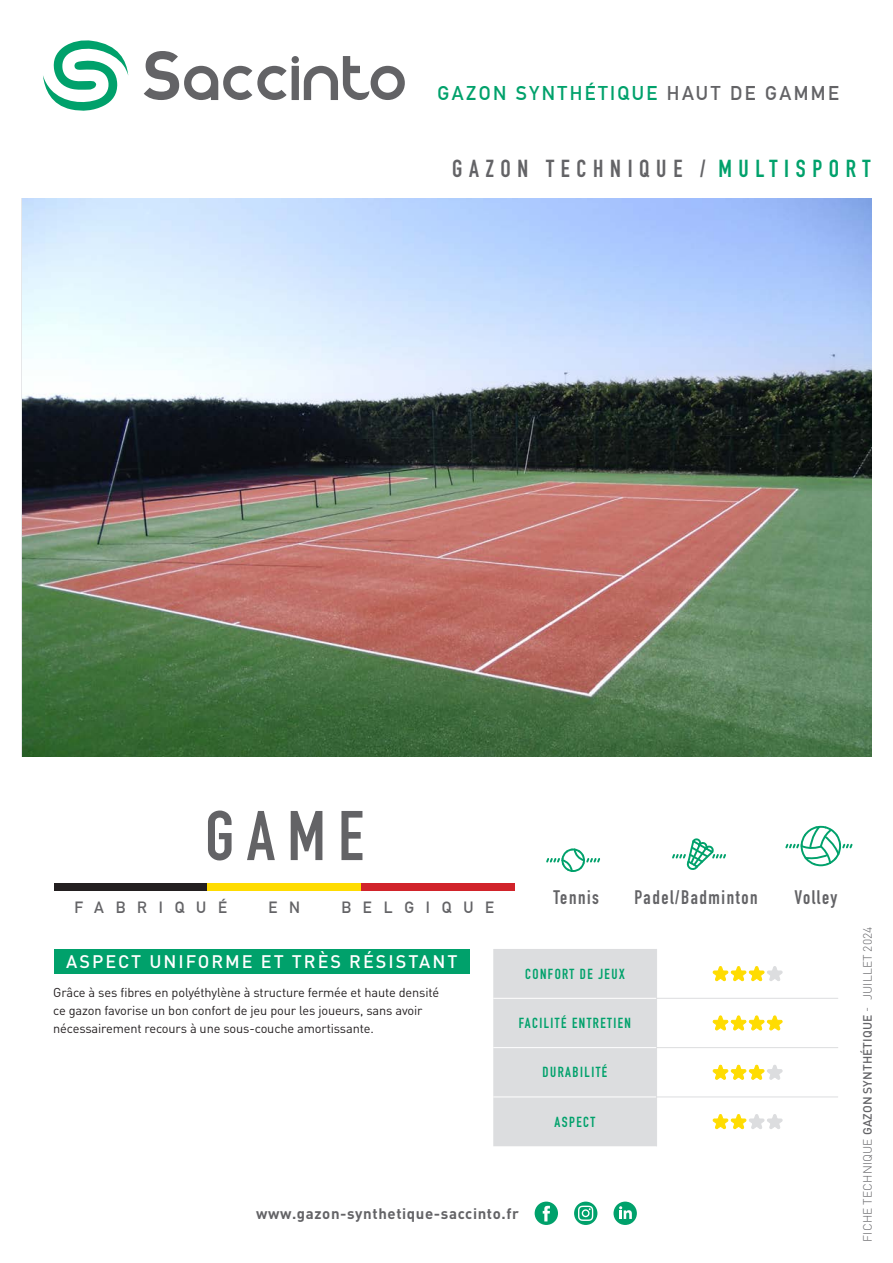
<style>
.page{position:relative;width:893px;height:1263px;background:#fff}
.page>*{position:absolute;margin:0;border:0;box-sizing:border-box;transform-origin:0 0}
.t1{font:700 69px "DIN Condensed";color:#636366}
.t2{font:700 24.3px "DIN Condensed";letter-spacing:.275em;color:#636366}
.t3{font:700 19.5px "DIN Alternate";letter-spacing:.125em;color:#00a16b}
.t4{font:700 19.35px "DIN Condensed";letter-spacing:.08em;color:#636366}
.t5{font:500 18px "DIN Pro";letter-spacing:.11em;color:#fff}
.t6{font:700 16.05px "DIN Alternate";letter-spacing:.74em;color:#636366}
.t7{font:700 15px "DIN Pro";letter-spacing:.04em;color:#636366}
.t8{font:700 14.4px "DIN Condensed";letter-spacing:.1em;color:#00a16b}
.t9{font:12.75px/18px "DIN Pro";letter-spacing:-.01em;color:#231f20}
.t10{font:300 12px "DIN Pro";letter-spacing:.01em;color:#636366}
.s1{color:#636366}
.s2{color:#00a16b}
.s3{font-weight:500}
</style>
<div class="page">
<svg style="left:144px;top:51px;width:261px;height:49px"></svg>
<svg style="left:43px;top:40px;width:85px;height:71px"></svg>
<svg style="left:535px;top:1205px;width:23px;height:20px"></svg>
<div style="left:535px;top:1201px;width:23px;height:24px;background:#00a16b;border-radius:50%"></div>
<svg style="left:543px;top:1206px;width:7px;height:15px"></svg>
<svg style="left:574px;top:1205px;width:23px;height:20px"></svg>
<svg style="left:574px;top:1201px;width:23px;height:24px"></svg>
<svg style="left:578px;top:1205px;width:15px;height:16px"></svg>
<svg style="left:613px;top:1204px;width:24px;height:21px"></svg>
<div style="left:613px;top:1201px;width:24px;height:24px;background:#00a16b;border-radius:50%"></div>
<svg style="left:619px;top:1206px;width:13px;height:13px"></svg>
<img style="left:22px;top:199px;width:850px;height:558px">
<svg style="left:493px;top:949px;width:345px;height:197px"></svg>
<div style="left:54px;top:949px;width:416px;height:24px;background:#00a16b"></div>
<svg style="left:672px;top:838px;width:54px;height:32px"></svg>
<svg style="left:785px;top:825px;width:68px;height:42px"></svg>
<svg style="left:546px;top:848px;width:54px;height:24px"></svg>
<div style="left:54px;top:883px;width:154px;height:8px;background:#231f20"></div>
<div style="left:208px;top:883px;width:153px;height:8px;background:#ffdc01"></div>
<div style="left:361px;top:883px;width:154px;height:8px;background:#d1232a"></div>
<h3 class="t3" style="left:437px;top:79px;width:403px">GAZON SYNTHÉTIQUE <span class="s1">HAUT DE GAMME</span></h3>
<h2 class="t2" style="left:452px;top:152px;width:420px">GAZON TECHNIQUE / <span class="s2">MULTISPORT</span></h2>
<p class="t1" style="left:205px;top:789px;width:160px">GAME</p>
<p class="t6" style="left:75px;top:895px;width:154px">FABRIQUÉ</p>
<p class="t6" style="left:268px;top:895px;width:33px">E N</p>
<p class="t6" style="left:341px;top:895px;width:154px">BELGIQUE</p>
<p class="t5" style="left:66px;top:949px;width:393px">ASPECT UNIFORME ET TRÈS RÉSISTANT</p>
<p class="t9" style="left:53px;top:983px;width:388px">Grâce à ses fibres en polyéthylène à structure fermée et haute densité ce gazon favorise un bon confort de jeu pour les joueurs, sans avoir nécessairement recours à une sous-couche amortissante.</p>
<p class="t4" style="left:553px;top:884px;width:47px">Tennis</p>
<p class="t4" style="left:634px;top:884px;width:125px">Padel/Badminton</p>
<p class="t4" style="left:794px;top:884px;width:44px">Volley</p>
<p class="t8" style="left:525px;top:964px;width:101px">CONFORT DE JEUX</p>
<p class="t8" style="left:519px;top:1013px;width:114px">FACILITÉ ENTRETIEN</p>
<p class="t8" style="left:543px;top:1063px;width:66px">DURABILITÉ</p>
<p class="t8" style="left:554px;top:1112px;width:42px">ASPECT</p>
<p class="t7" style="left:256px;top:1203px;width:264px">www.gazon-synthetique-saccinto.fr</p>
<p class="t10" style="left:859px;top:1242px;width:316px;rotate:-90deg">FICHE TECHNIQUE <span class="s3">GAZON SYNTHÉTIQUE</span> - JUILLET 2024</p>
</div>
